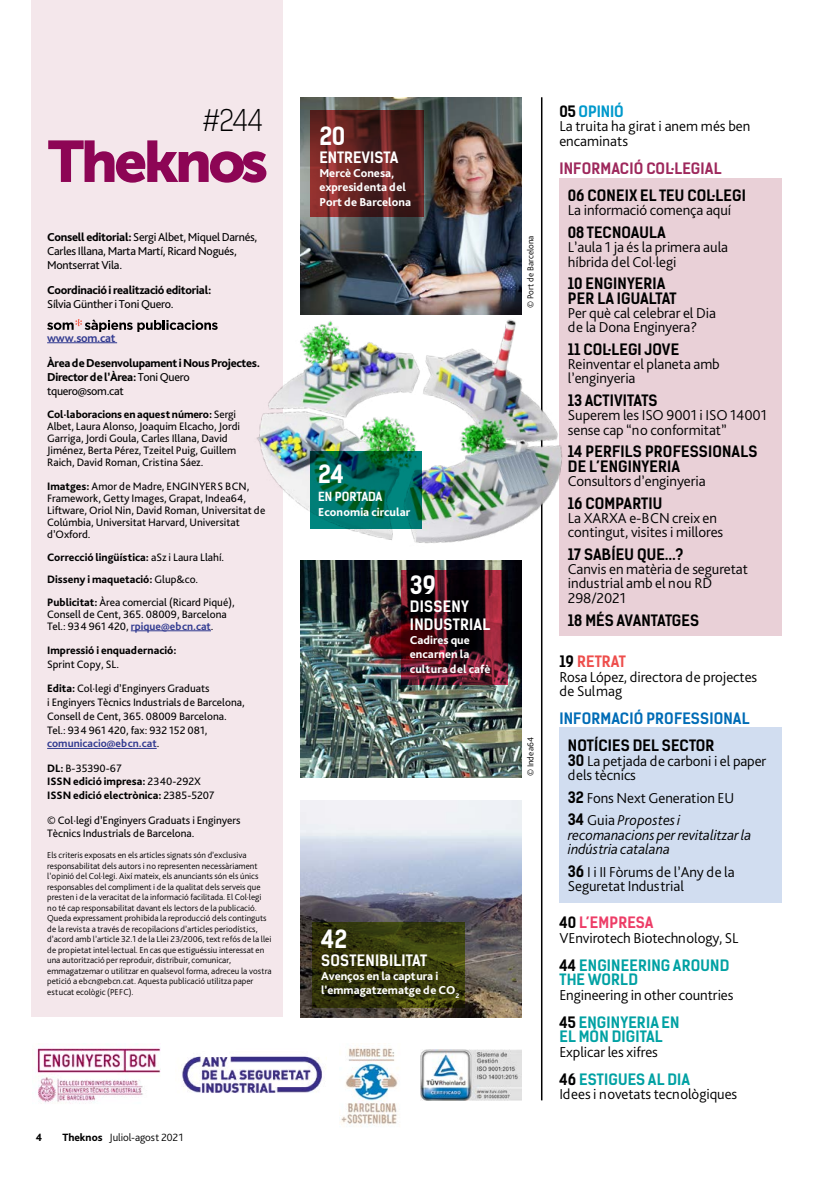
<style>
.page{position:relative;width:830px;height:1191px;background:#fff}
.page>*{position:absolute;margin:0;border:0;box-sizing:border-box;transform-origin:0 0}
.t1{font:300 28.5px "Kelson Sans";color:#000}
.t2{font:700 24px "Kelson Sans";letter-spacing:-.01em;color:#fff}
.t3{font:300 15px/14.2px "Bliss Pro";letter-spacing:-.005em;color:#000}
.t4{font:700 15px/14.2px "Kelson Sans";letter-spacing:.01em;color:#000}
.t5{font:700 15px/14.2px "Kelson Sans";letter-spacing:.01em;color:#00a1a3}
.t6{font:italic 300 15px/14.2px "Bliss Pro";letter-spacing:-.005em;color:#000}
.t7{font:700 15px/18px "Kelson Sans";letter-spacing:.015em;color:#fff}
.t8{font:700 15px "Kelson Sans";letter-spacing:.01em;color:#006cb6}
.t9{font:700 15px "Kelson Sans";letter-spacing:.01em;color:#9e285c}
.t10{font:700 15px "Kelson Sans";letter-spacing:.01em;color:#ed3d67}
.t11{font:700 15px "Kelson Sans";letter-spacing:-.005em;color:#09c}
.t12{font:700 15px "Kelson Sans";letter-spacing:.01em;color:#ee4e4c}
.t13{font:800 12px/14.2px "Bliss Pro";color:#fff}
.t14{font:12px/13.8px "Bliss Pro";letter-spacing:-.02em;color:#000}
.t15{font:800 12px/13.8px "Bliss Pro";letter-spacing:-.025em;color:#000}
.t16{font:700 12px "Bliss Pro";letter-spacing:-.02em;color:#313a90}
.t17{font:700 12px "Kelson Sans";color:#fff}
.t18{font:11.25px/12px "Bliss Pro";color:#000}
.t19{font:800 11.25px/22.5px "Bliss Pro";color:#000}
.t20{font:300 11.1px "Bliss Pro";letter-spacing:-.01em;color:#000}
.t21{font:800 11.1px "Bliss Pro";color:#000}
.t22{font:300 9px/10.5px "Bliss Pro";color:#000}
.s1{font-weight:800}
.s2{font-weight:400}
.s3{font-weight:700;color:#313a90}
.s4{color:#000}
.s5{font-family:"Kelson Sans";font-weight:700}
.s6{font-style:italic}
</style>
<div class="page">
<div style="left:32px;top:0;width:251px;height:1016px;background:#f4e7eb"></div>
<hr style="left:47px;top:342px;width:70px;height:1px;background:#313a90">
<hr style="left:131px;top:630px;width:80px;height:1px;background:#313a90">
<hr style="left:47px;top:748px;width:110px;height:1px;background:#313a90">
<img style="left:340px;top:1047px;width:58px;height:78px">
<img style="left:182px;top:1056px;width:144px;height:37px">
<img style="left:37px;top:1043px;width:123px;height:61px">
<img style="left:420px;top:1049px;width:101px;height:51px">
<svg style="left:48px;top:140px;width:218px;height:43px"></svg>
<svg style="left:47px;top:319px;width:170px;height:13px"></svg>
<img style="left:300px;top:97px;width:221px;height:184px">
<svg style="left:310px;top:110px;width:114px;height:107px;background:#602321"></svg>
<img style="left:301px;top:800px;width:220px;height:217px">
<svg style="left:312px;top:922px;width:152px;height:85px;background:#35380b"></svg>
<img style="left:301px;top:572px;width:220px;height:205px">
<svg style="left:401px;top:572px;width:106px;height:112px;background:#42101b"></svg>
<hr style="left:540px;top:97px;width:2px;height:1003px;background:#000">
<div style="left:559px;top:178px;width:222px;height:457px;background:#e9d0d7"></div>
<div style="left:559px;top:727px;width:222px;height:175px;background:#d1ddf0"></div>
<img style="left:256px;top:281px;width:307px;height:291px">
<svg style="left:310px;top:451px;width:111px;height:77px;background:#006d5e"></svg>
<h1 class="t1" style="left:202px;top:104px;width:63px">#244</h1>
<h3 class="t14" style="left:47px;top:230px;width:212px"><span class="s1">Consell editorial:</span> Sergi Albet, Miquel Darnés,<br>Carles Illana, Marta Martí, Ricard Nogués,<br>Montserrat Vila.</h3>
<h3 class="t15" style="left:47px;top:283px;width:166px">Coordinació i realització editorial:</h3>
<h3 class="t14" style="left:47px;top:297px;width:128px">Sílvia Günther i Toni Quero.</h3>
<h3 class="t16" style="left:47px;top:330px;width:70px">www.som.cat</h3>
<h3 class="t15" style="left:47px;top:356px;width:214px">Àrea de Desenvolupament i Nous Projectes.<br>Director de l’Àrea: <span class="s2">Toni Quero tquero@som.cat</span></h3>
<p class="t18" style="left:47px;top:408px;width:194px"><span class="s1">Col·laboracions en aquest número:</span> Sergi Albet, Laura Alonso, Joaquim Elcacho, Jordi Garriga, Jordi Goula, Carles Illana, David Jiménez, Berta Pérez, Tzeitel Puig, Guillem Raich, David Roman, Cristina Sáez.</p>
<p class="t18" style="left:47px;top:480px;width:220px"><span class="s1">Imatges:</span> Amor de Madre, ENGINYERS BCN, Framework, Getty Images, Grapat, Indea64, Liftware, Oriol Nin, David Roman, Universitat de Colúmbia, Universitat Harvard, Universitat d’Oxford.</p>
<p class="t19" style="left:47px;top:545px;width:189px">Correcció lingüística: <span class="s2">aSz i Laura Llahí.<br></span>Disseny i maquetació: <span class="s2">Glup&amp;co.<br></span>Publicitat: <span class="s2">Àrea comercial (Ricard Piqué),</span></p>
<p class="t18" style="left:47px;top:607px;width:181px">Consell de Cent, 365. 08009, Barcelona<br>Tel.: 934 961 420, <span class="s3">rpique@ebcn.cat</span>.</p>
<p class="t19" style="left:47px;top:639px;width:131px">Impressió i enquadernació:</p>
<p class="t18" style="left:47px;top:651px;width:164px;line-height:24.3px">Sprint Copy, SL.<br><span class="s1">Edita:</span> Col·legi d’Enginyers Graduats</p>
<p class="t18" style="left:47px;top:695px;width:199px;line-height:13.8px">i Enginyers Tècnics Industrials de Barcelona, Consell de Cent, 365. 08009 Barcelona.<br>Tel.: 934 961 420, fax: 932 152 081, <span class="s3">comunicacio@ebcn.cat</span>.</p>
<p class="t19" style="left:47px;top:760px;width:169px;line-height:13.8px">DL: <span class="s2">B-35390-67<br></span>ISSN edició impresa: <span class="s2">2340-292X<br></span>ISSN edició electrònica: <span class="s2">2385-5207</span></p>
<p class="t18" style="left:47px;top:812px;width:195px;line-height:13.8px">© Col·legi d’Enginyers Graduats i Enginyers<br>Tècnics Industrials de Barcelona.</p>
<p class="t22" style="left:47px;top:850px;width:226px">Els criteris exposats en els articles signats són d’exclusiva responsabilitat dels autors i no representen necessàriament l’opinió del Col·legi. Així mateix, els anunciants són els únics responsables del compliment i de la qualitat dels serveis que presten i de la veracitat de la informació facilitada. El Col·legi no té cap responsabilitat davant els lectors de la publicació.<br>Queda expressament prohibida la reproducció dels continguts de la revista a través de recopilacions d’articles periodístics, d’acord amb l’article 32.1 de la Llei 23/2006, text refós de la llei de propietat intel·lectual. En cas que estiguéssiu interessat en una autorització per reproduir, distribuir, comunicar, emmagatzemar o utilitzar en qualsevol forma, adreceu la vostra petició a ebcn@ebcn.cat. Aquesta publicació utilitza paper estucat ecològic (PEFC).</p>
<p class="t21" style="left:36px;top:1130px;width:8px">4</p>
<p class="t20" style="left:62px;top:1130px;width:123px"><span class="s1">Theknos</span> Juliol-agost 2021</p>
<h2 class="t2" style="left:319px;top:121px;width:27px">20</h2>
<h3 class="t7" style="left:319px;top:148px;width:80px">ENTREVISTA</h3>
<h3 class="t13" style="left:319px;top:166px;width:93px">Mercè Conesa, expresidenta del<br>Port de Barcelona</h3>
<h2 class="t2" style="left:318px;top:459px;width:28px">24</h2>
<h3 class="t17" style="left:318px;top:489px;width:66px">EN PORTADA</h3>
<h3 class="t13" style="left:318px;top:504px;width:94px">Economia circular</h3>
<h2 class="t2" style="left:409px;top:570px;width:28px">39</h2>
<h3 class="t7" style="left:410px;top:597px;width:82px">DISSENY<br>INDUSTRIAL</h3>
<h3 class="t13" style="left:409px;top:633px;width:82px">Cadires que encarnen la cultura del cafè</h3>
<h2 class="t2" style="left:321px;top:924px;width:28px">42</h2>
<h3 class="t7" style="left:321px;top:951px;width:108px">SOSTENIBILITAT</h3>
<h3 class="t13" style="left:321px;top:968px;width:140px">Avenços en la captura i l’emmagatzematge de CO<sub>2</sub></h3>
<p class="t22" style="left:524px;top:308px;width:74px;rotate:-90deg">© Port de Barcelona</p>
<p class="t22" style="left:524px;top:776px;width:40px;rotate:-90deg">© Indea64</p>
<h3 class="t11" style="left:559px;top:102px;width:66px"><span class="s4">05</span> OPINIÓ</h3>
<h3 class="t3" style="left:559px;top:119px;width:192px">La truita ha girat i anem més ben encaminats</h3>
<h3 class="t9" style="left:559px;top:159px;width:164px">INFORMACIÓ COL·LEGIAL</h3>
<h3 class="t4" style="left:567px;top:188px;width:179px">06 CONEIX EL TEU COL·LEGI</h3>
<h3 class="t3" style="left:567px;top:203px;width:165px">La informació comença aquí</h3>
<h3 class="t4" style="left:567px;top:225px;width:99px">08 TECNOAULA</h3>
<h3 class="t3" style="left:567px;top:240px;width:162px">L’aula 1 ja és la primera aula híbrida del Col·legi</h3>
<h3 class="t4" style="left:567px;top:277px;width:110px">10 ENGINYERIA<br>PER LA IGUALTAT</h3>
<h3 class="t3" style="left:567px;top:305px;width:150px">Per què cal celebrar el Dia de la Dona Enginyera?</h3>
<h3 class="t4" style="left:567px;top:342px;width:113px">11 COL·LEGI JOVE</h3>
<h3 class="t3" style="left:567px;top:357px;width:153px">Reinventar el planeta amb l’enginyeria</h3>
<h3 class="t4" style="left:567px;top:393px;width:91px">13 ACTIVITATS</h3>
<h3 class="t3" style="left:567px;top:408px;width:200px">Superem les ISO 9001 i ISO 14001 sense cap “no conformitat”</h3>
<h3 class="t4" style="left:567px;top:445px;width:191px">14 PERFILS PROFESSIONALS<br>DE L’ENGINYERIA</h3>
<h3 class="t3" style="left:567px;top:473px;width:139px">Consultors d’enginyeria</h3>
<h3 class="t4" style="left:567px;top:496px;width:96px">16 COMPARTIU</h3>
<h3 class="t3" style="left:567px;top:510px;width:157px">La XARXA e-BCN creix en contingut, visites i millores</h3>
<h3 class="t4" style="left:567px;top:547px;width:117px">17 SABÍEU QUE...?</h3>
<h3 class="t3" style="left:567px;top:562px;width:181px">Canvis en matèria de seguretat industrial amb el nou RD<br>298/2021</h3>
<h3 class="t4" style="left:567px;top:613px;width:133px">18 MÉS AVANTATGES</h3>
<h3 class="t12" style="left:559px;top:652px;width:68px"><span class="s4">19</span> RETRAT</h3>
<h3 class="t3" style="left:559px;top:669px;width:199px">Rosa López, directora de projectes de Sulmag</h3>
<h3 class="t8" style="left:559px;top:709px;width:192px">INFORMACIÓ PROFESSIONAL</h3>
<h3 class="t4" style="left:567px;top:738px;width:148px">NOTÍCIES DEL SECTOR</h3>
<h3 class="t3" style="left:567px;top:753px;width:200px"><span class="s5">30</span> La petjada de carboni i el paper dels tècnics</h3>
<h3 class="t3" style="left:567px;top:786px;width:168px;line-height:22.8px"><span class="s5">32</span> Fons Next Generation EU<br><span class="s5">34</span> Guia <span class="s6">Propostes i</span></h3>
<h3 class="t6" style="left:567px;top:827px;width:185px">recomanacions per revitalitzar la indústria catalana</h3>
<h3 class="t3" style="left:567px;top:864px;width:168px"><span class="s5">36</span> I i II Fòrums de l’Any de la<br>Seguretat Industrial</h3>
<h3 class="t10" style="left:559px;top:913px;width:96px"><span class="s4">40</span> L’EMPRESA</h3>
<h3 class="t3" style="left:559px;top:930px;width:181px">VEnvirotech Biotechnology, SL</h3>
<h3 class="t5" style="left:559px;top:958px;width:171px"><span class="s4">44</span> ENGINEERING AROUND<br>THE WORLD</h3>
<h3 class="t3" style="left:559px;top:987px;width:176px">Engineering in other countries</h3>
<h3 class="t5" style="left:559px;top:1015px;width:122px"><span class="s4">45</span> ENGINYERIA EN<br>EL MÓN DIGITAL</h3>
<h3 class="t3" style="left:559px;top:1044px;width:100px">Explicar les xifres</h3>
<h3 class="t5" style="left:559px;top:1072px;width:132px"><span class="s4">46</span> ESTIGUES AL DIA</h3>
<h3 class="t3" style="left:559px;top:1087px;width:179px">Idees i novetats tecnològiques</h3>
</div>
